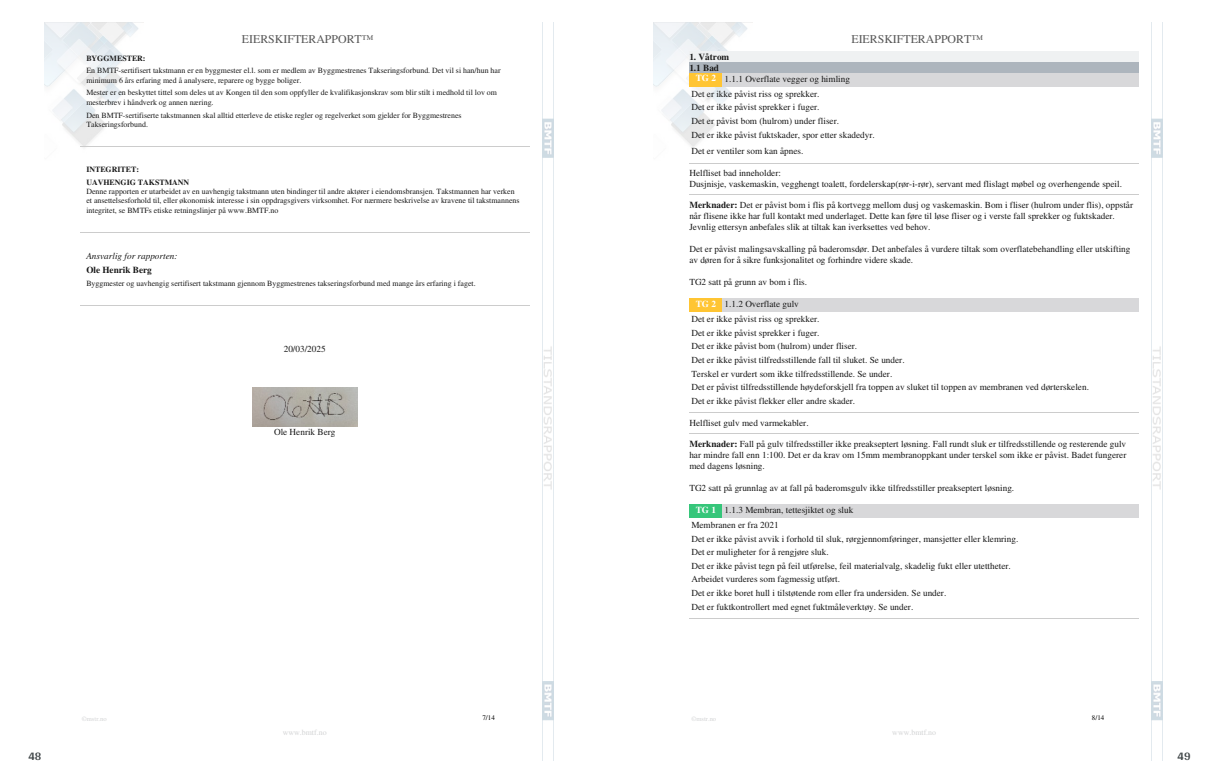
<style>
.page{position:relative;width:1219px;height:782px;background:#fff}
.page>*{position:absolute;margin:0;border:0;box-sizing:border-box;transform-origin:0 0}
.t1{font:700 12px "Arya";color:#414749}
.t2{font:11.9px "Times";color:#575757}
.t3{font:9.2px/13.6px "Times";color:#191919}
.t4{font:700 9.2px/11px "Times";color:#191919}
.t5{font:italic 9.2px "Times";color:#191919}
.t6{font:7.9px/9.4px "Times";color:#191919}
.t7{font:700 7.9px/12.8px "Times";color:#191919}
.t8{font:7.9px "Times";color:#d2d3d4}
.t9{font:7px "Times";color:#000}
.t10{font:6.6px "Times";color:#d2d3d4}
.s1{font-weight:700;color:#fff}
.s2{font-weight:700}
</style>
<div class="page">
<img style="left:44px;top:22px;width:99px;height:126px">
<img style="left:542px;top:22px;width:11px;height:738px">
<hr style="left:80px;top:146px;width:450px;height:1px;background:#ccc">
<hr style="left:80px;top:232px;width:450px;height:1px;background:#ccc">
<hr style="left:80px;top:305px;width:450px;height:1px;background:#ccc">
<img style="left:252px;top:387px;width:105px;height:39px">
<img style="left:654px;top:22px;width:99px;height:126px">
<img style="left:1152px;top:22px;width:11px;height:738px">
<div style="left:689px;top:51px;width:450px;height:11px;background:#eff1f2"></div>
<div style="left:689px;top:62px;width:450px;height:11px;background:#adb5bd"></div>
<div style="left:689px;top:73px;width:33px;height:13px;background:#ffc533"></div>
<div style="left:722px;top:73px;width:417px;height:13px;background:#d8d8da"></div>
<hr style="left:689px;top:163px;width:450px;height:1px;background:#ccc">
<hr style="left:689px;top:194px;width:450px;height:1px;background:#ccc">
<div style="left:689px;top:298px;width:33px;height:13px;background:#ffc533"></div>
<div style="left:722px;top:298px;width:417px;height:13px;background:#d8d8da"></div>
<hr style="left:689px;top:412px;width:450px;height:1px;background:#ccc">
<hr style="left:689px;top:433px;width:450px;height:1px;background:#ccc">
<div style="left:689px;top:504px;width:33px;height:13px;background:#36c67a"></div>
<div style="left:722px;top:504px;width:417px;height:13px;background:#d8d8da"></div>
<hr style="left:689px;top:618px;width:450px;height:1px;background:#ccc">
<p class="t2" style="left:242px;top:34px;width:133px">EIERSKIFTERAPPORT™</p>
<p class="t7" style="left:86px;top:51px;width:61px">BYGGMESTER:</p>
<p class="t6" style="left:86px;top:67px;width:416px">En BMTF-sertifisert takstmann er en byggmester el.l. som er medlem av Byggmestrenes Takseringsforbund. Det vil si han/hun har minimum 6 års erfaring med å analysere, reparere og bygge boliger.</p>
<p class="t6" style="left:86px;top:89px;width:412px">Mester er en beskyttet tittel som deles ut av Kongen til den som oppfyller de kvalifikasjonskrav som blir stilt i medhold til lov om mesterbrev i håndverk og annen næring.</p>
<p class="t6" style="left:86px;top:111px;width:377px">Den BMTF-sertifiserte takstmannen skal alltid etterleve de etiske regler og regelverket som gjelder for Byggmestrenes<br>Takseringsforbund.</p>
<p class="t7" style="left:86px;top:162px;width:104px">INTEGRITET:<br>UAVHENGIG TAKSTMANN</p>
<p class="t6" style="left:86px;top:187px;width:435px">Denne rapporten er utarbeidet av en uavhengig takstmann uten bindinger til andre aktører i eiendomsbransjen. Takstmannen har verken et ansettelsesforhold til, eller økonomisk interesse i sin oppdragsgivers virksomhet. For nærmere beskrivelse av kravene til takstmannens integritet, se BMTFs etiske retningslinjer på www.BMTF.no</p>
<p class="t5" style="left:86px;top:252px;width:93px">Ansvarlig for rapporten:</p>
<p class="t4" style="left:86px;top:264px;width:67px">Ole Henrik Berg</p>
<p class="t6" style="left:86px;top:279px;width:391px">Byggmester og uavhengig sertifisert takstmann gjennom Byggmestrenes takseringsforbund med mange års erfaring i faget.</p>
<p class="t3" style="left:284px;top:342px;width:43px">20/03/2025</p>
<p class="t3" style="left:274px;top:426px;width:63px">Ole Henrik Berg</p>
<h1 class="t1" style="left:28px;top:749px;width:15px">48</h1>
<p class="t10" style="left:82px;top:716px;width:26px">©mstr.no</p>
<p class="t8" style="left:283px;top:729px;width:45px">www.bmtf.no</p>
<p class="t9" style="left:482px;top:714px;width:14px">7/14</p>
<p class="t2" style="left:851px;top:34px;width:133px">EIERSKIFTERAPPORT™</p>
<p class="t4" style="left:689px;top:51px;width:41px">1. Våtrom<br>1.1 Bad</p>
<p class="t3" style="left:691px;top:72px;width:160px;line-height:14.9px;text-indent:4px"><span class="s1">TG 2</span> 1.1.1 Overflate vegger og himling<br>Det er ikke påvist riss og sprekker.</p>
<p class="t3" style="left:691px;top:101px;width:185px">Det er ikke påvist sprekker i fuger.<br>Det er påvist bom (hulrom) under fliser.<br>Det er ikke påvist fuktskader, spor etter skadedyr.</p>
<p class="t3" style="left:691px;top:145px;width:114px">Det er ventiler som kan åpnes.</p>
<p class="t3" style="left:689px;top:168px;width:434px;line-height:11px">Helfliset bad inneholder:<br>Dusjnisje, vaskemaskin, vegghengt toalett, fordelerskap(rør-i-rør), servant med flislagt møbel og overhengende speil.</p>
<p class="t3" style="left:689px;top:200px;width:445px;line-height:11px"><span class="s2">Merknader:</span> Det er påvist bom i flis på kortvegg mellom dusj og vaskemaskin. Bom i fliser (hulrom under flis), oppstår når flisene ikke har full kontakt med underlaget. Dette kan føre til løse fliser og i verste fall sprekker og fuktskader.<br>Jevnlig ettersyn anbefales slik at tiltak kan iverksettes ved behov.</p>
<p class="t3" style="left:689px;top:244px;width:443px;line-height:11px">Det er påvist malingsavskalling på baderomsdør. Det anbefales å vurdere tiltak som overflatebehandling eller utskifting av døren for å sikre funksjonalitet og forhindre videre skade.</p>
<p class="t3" style="left:689px;top:276px;width:119px">TG2 satt på grunn av bom i flis.</p>
<p class="t3" style="left:691px;top:297px;width:130px;line-height:14.9px;text-indent:4px"><span class="s1">TG 2</span> 1.1.2 Overflate gulv<br>Det er ikke påvist riss og sprekker.</p>
<p class="t3" style="left:691px;top:326px;width:399px">Det er ikke påvist sprekker i fuger.<br>Det er ikke påvist bom (hulrom) under fliser.<br>Det er ikke påvist tilfredsstillende fall til sluket. Se under.<br>Terskel er vurdert som ikke tilfredsstillende. Se under.<br>Det er påvist tilfredsstillende høydeforskjell fra toppen av sluket til toppen av membranen ved dørterskelen.<br>Det er ikke påvist flekker eller andre skader.</p>
<p class="t3" style="left:689px;top:417px;width:121px">Helfliset gulv med varmekabler.</p>
<p class="t3" style="left:689px;top:439px;width:439px;line-height:11px;text-align:justify"><span class="s2">Merknader:</span> Fall på gulv tilfredsstiller ikke preakseptert løsning. Fall rundt sluk er tilfredsstillende og resterende gulv har mindre fall enn 1:100. Det er da krav om 15mm membranoppkant under terskel som ikke er påvist. Badet fungerer med dagens løsning.</p>
<p class="t3" style="left:689px;top:481px;width:326px">TG2 satt på grunnlag av at fall på baderomsgulv ikke tilfredsstiller preakseptert løsning.</p>
<p class="t3" style="left:691px;top:503px;width:164px;line-height:14.9px;text-indent:4px"><span class="s1">TG 1</span> 1.1.3 Membran, tettesjiktet og sluk<br>Membranen er fra 2021</p>
<p class="t3" style="left:691px;top:532px;width:328px">Det er ikke påvist avvik i forhold til sluk, rørgjennomføringer, mansjetter eller klemring.<br>Det er muligheter for å rengjøre sluk.<br>Det er ikke påvist tegn på feil utførelse, feil materialvalg, skadelig fukt eller utettheter.<br>Arbeidet vurderes som fagmessig utført.<br>Det er ikke boret hull i tilstøtende rom eller fra undersiden. Se under.<br>Det er fuktkontrollert med egnet fuktmåleverktøy. Se under.</p>
<p class="t10" style="left:691px;top:716px;width:26px">©mstr.no</p>
<p class="t8" style="left:892px;top:729px;width:45px">www.bmtf.no</p>
<p class="t9" style="left:1092px;top:714px;width:14px">8/14</p>
<h1 class="t1" style="left:1177px;top:749px;width:15px">49</h1>
</div>
